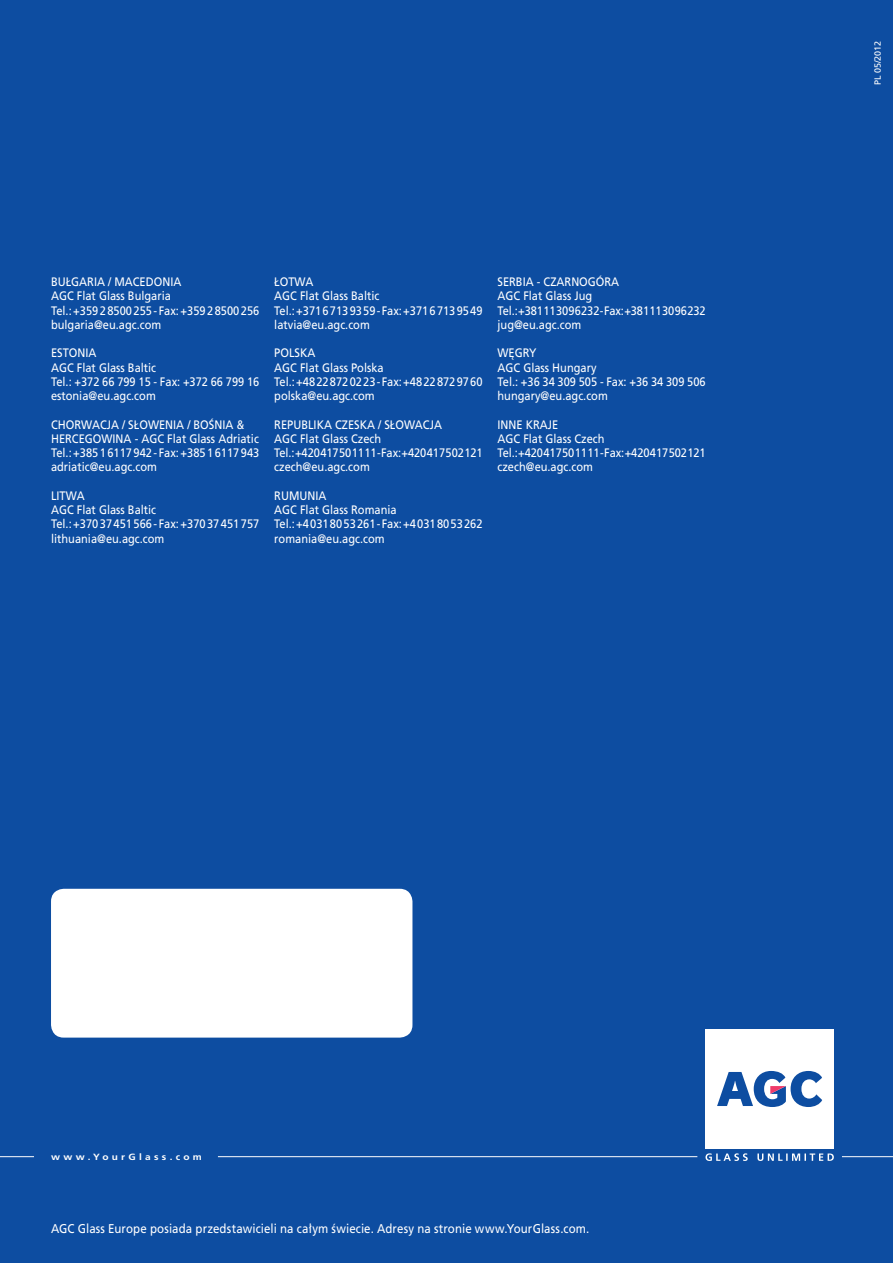
<style>
.page{position:relative;width:893px;height:1263px;background:#0d4da1}
.page>*{position:absolute;margin:0;border:0;box-sizing:border-box;transform-origin:0 0}
.t1{font:12.75px "Frutiger CE";letter-spacing:.01em;color:#fff;scale:.9 1}
.t2{font:12.3px/14.2px "Frutiger CE";color:#fff;scale:.9 1}
.t3{font:700 9px "Frutiger CE";letter-spacing:.325em;color:#fff;scale:1.12 1}
.t4{font:9px "Frutiger CE";color:#fff}
</style>
<div class="page">
<hr style="left:0;top:1156px;width:34px;height:1px;background:#fff">
<hr style="left:842px;top:1156px;width:51px;height:1px;background:#fff">
<hr style="left:218px;top:1156px;width:479px;height:1px;background:#fff">
<div style="left:705px;top:1029px;width:129px;height:120px;background:#fff"></div>
<svg style="left:717px;top:1071px;width:105px;height:36px"></svg>
<svg style="left:705px;top:1153px;width:129px;height:8px"></svg>
<div style="left:51px;top:889px;width:361px;height:148px;background:#fff;border-radius:13px"></div>
<p class="t2" style="left:51px;top:275px;width:233px">BUŁGARIA / MACEDONIA<br>AGC Flat Glass Bulgaria<br>Tel.: +359 2 8500 255 - Fax: +359 2 8500 256 bulgaria@eu.agc.com</p>
<p class="t2" style="left:51px;top:346px;width:233px">ESTONIA<br>AGC Flat Glass Baltic<br>Tel.: +372 66 799 15 - Fax: +372 66 799 16 estonia@eu.agc.com</p>
<p class="t2" style="left:51px;top:417px;width:233px">CHORWACJA / SŁOWENIA / BOŚNIA &amp;<br>HERCEGOWINA - AGC Flat Glass Adriatic<br>Tel.: +385 1 6117 942 - Fax: +385 1 6117 943 adriatic@eu.agc.com</p>
<p class="t2" style="left:51px;top:488px;width:233px">LITWA<br>AGC Flat Glass Baltic<br>Tel.: +370 37 451 566 - Fax: +370 37 451 757 lithuania@eu.agc.com</p>
<p class="t2" style="left:274px;top:275px;width:233px">ŁOTWA<br>AGC Flat Glass Baltic<br>Tel.: +371 6 713 93 59 - Fax: +371 6 713 95 49 latvia@eu.agc.com</p>
<p class="t2" style="left:274px;top:346px;width:233px">POLSKA<br>AGC Flat Glass Polska<br>Tel.: +48 22 872 02 23 - Fax: +48 22 872 97 60 polska@eu.agc.com</p>
<p class="t2" style="left:274px;top:417px;width:233px">REPUBLIKA CZESKA / SŁOWACJA<br>AGC Flat Glass Czech<br>Tel.: +420 417 50 11 11 - Fax: +420 417 502 121 czech@eu.agc.com</p>
<p class="t2" style="left:274px;top:488px;width:233px">RUMUNIA<br>AGC Flat Glass Romania<br>Tel.: +4 031 80 53 261 - Fax: +4 031 80 53 262 romania@eu.agc.com</p>
<p class="t2" style="left:497px;top:275px;width:233px">SERBIA - CZARNOGÓRA<br>AGC Flat Glass Jug<br>Tel.: +381 11 30 96 232 - Fax: +381 11 30 96 232 jug@eu.agc.com</p>
<p class="t2" style="left:497px;top:346px;width:233px">WĘGRY<br>AGC Glass Hungary<br>Tel.: +36 34 309 505 - Fax: +36 34 309 506 hungary@eu.agc.com</p>
<p class="t2" style="left:497px;top:417px;width:233px">INNE KRAJE<br>AGC Flat Glass Czech<br>Tel.: +420 417 50 11 11 - Fax: +420 417 502 121 czech@eu.agc.com</p>
<p class="t4" style="left:873px;top:85px;width:46px;rotate:-90deg">PL 05/2012</p>
<p class="t3" style="left:51px;top:1151px;width:136px">www.YourGlass.com</p>
<p class="t1" style="left:51px;top:1221px;width:600px">AGC Glass Europe posiada przedstawicieli na całym świecie. Adresy na stronie www.YourGlass.com.</p>
</div>
